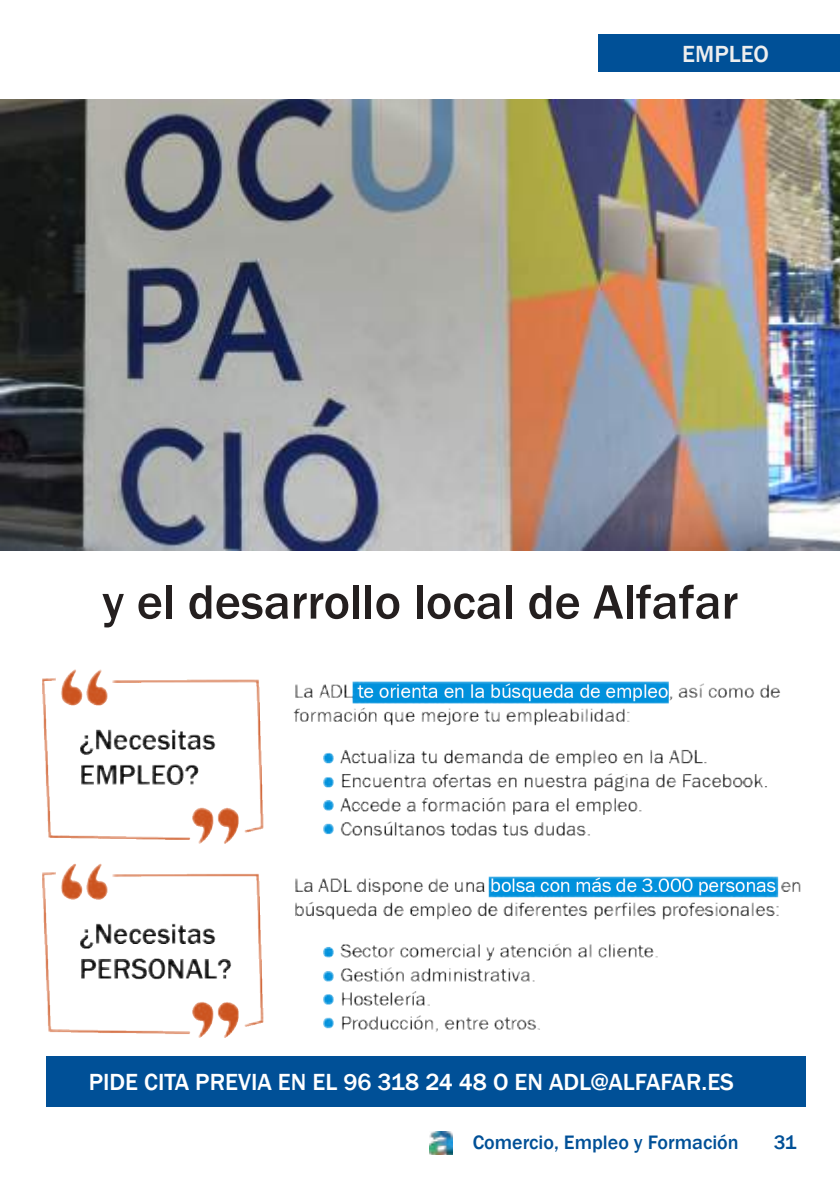
<style>
.page{position:relative;width:840px;height:1191px;background:#fff}
.page>*{position:absolute;margin:0;border:0;box-sizing:border-box;transform-origin:0 0}
.t1{font:500 50px "Franklin Gothic";color:#241f1f}
.t2{font:500 24px "Franklin Gothic";color:#fff}
.t3{font:500 24px "Franklin Gothic";color:#eee}
.t4{font:500 20px "Franklin Gothic";color:#005097}
</style>
<div class="page">
<div style="left:598px;top:35px;width:241px;height:37px;background:#005097"></div>
<img style="left:429px;top:1131px;width:23px;height:24px">
<img style="left:0;top:99px;width:839px;height:451px">
<img style="left:42px;top:669px;width:759px;height:369px">
<div style="left:46px;top:1056px;width:759px;height:51px;background:#005097"></div>
<p class="t3" style="left:681px;top:39px;width:88px">EMPLEO</p>
<h1 class="t1" style="left:102px;top:571px;width:637px">y el desarrollo local de Alfafar</h1>
<p class="t2" style="left:89px;top:1066px;width:646px">PIDE CITA PREVIA EN EL 96 318 24 48 O EN ADL@ALFAFAR.ES</p>
<p class="t4" style="left:472px;top:1130px;width:267px">Comercio, Empleo y Formación</p>
<p class="t4" style="left:773px;top:1130px;width:24px">31</p>
</div>
